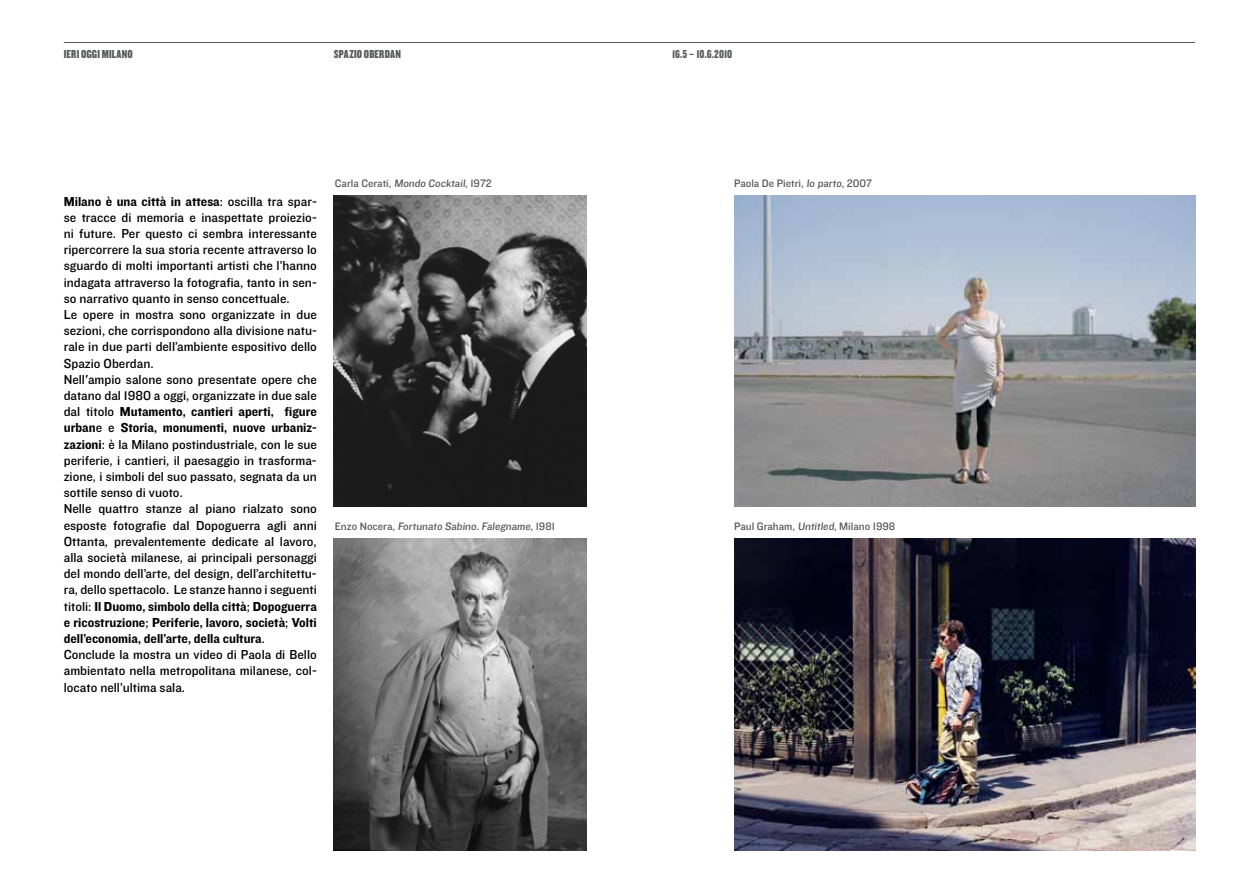
<style>
.page{position:relative;width:1259px;height:893px;background:#fff}
.page>*{position:absolute;margin:0;border:0;box-sizing:border-box;transform-origin:0 0}
.t1{font:13.5px/16.2px "Knockout HTF31 Junior Middlewt";color:#000}
.t2{font:13.5px/16.2px "Knockout HTF51 Middleweight";color:#000}
.t3{font:12px "Knockout HTF69 Full Liteweight";letter-spacing:.015em;color:#58595b}
.t4{font:11.25px "Knockout HTF31 Junior Middlewt";color:#58595b}
.s1{font-family:"Knockout HTF31 Junior Middlewt"}
.s2{font-family:"Knockout HTF51 Middleweight"}
</style>
<div class="page">
<hr style="left:64px;top:42px;width:1131px;height:1px;background:#58595b">
<img style="left:734px;top:539px;width:461px;height:311px">
<img style="left:734px;top:195px;width:461px;height:311px">
<img style="left:334px;top:195px;width:253px;height:311px">
<img style="left:334px;top:539px;width:253px;height:311px">
<p class="t3" style="left:64px;top:47px;width:70px">IERI OGGI MILANO</p>
<p class="t3" style="left:334px;top:47px;width:68px">SPAZIO OBERDAN</p>
<p class="t3" style="left:672px;top:47px;width:62px">16.5 – 10.6.2010</p>
<p class="t2" style="left:64px;top:193px;width:254px">Milano è una città in attesa<span class="s1">: oscilla tra spar-</span></p>
<p class="t1" style="left:64px;top:210px;width:255px">se tracce di memoria e inaspettate proiezio&shy;ni future. Per questo ci sembra interessante ripercorrere la sua storia recente attraverso lo sguardo di molti importanti artisti che l’hanno indagata attraverso la fotografia, tanto in sen&shy;so narrativo quanto in senso concettuale.<br>Le opere in mostra sono organizzate in due sezioni, che corrispondono alla divisione natu&shy;rale in due parti dell’ambiente espositivo dello Spazio Oberdan.<br>Nell'ampio salone sono presentate opere che datano dal 1980 a oggi, organizzate in due sale</p>
<p class="t2" style="left:64px;top:404px;width:254px"><span class="s1">dal titolo</span> Mutamento, cantieri aperti, figure urban<span class="s1">e e</span> Storia, monumenti, nuove urbaniz-</p>
<p class="t1" style="left:64px;top:436px;width:255px"><span class="s2">zazioni</span>: è la Milano postindustriale, con le sue periferie, i cantieri, il paesaggio in trasforma&shy;zione, i simboli del suo passato, segnata da un sottile senso di vuoto.<br>Nelle quattro stanze al piano rialzato sono esposte fotografie dal Dopoguerra agli anni Ottanta, prevalentemente dedicate al lavoro, alla società milanese, ai principali personaggi del mondo dell’arte, del design, dell’architettu&shy;ra, dello spettacolo. Le stanze hanno i seguenti</p>
<p class="t2" style="left:64px;top:598px;width:254px;text-align:justify"><span class="s1">titoli:</span> Il Duomo, simbolo della città<span class="s1">;</span> Dopoguerra e ricostruzione<span class="s1">;</span> Periferie, lavoro, società<span class="s1">;</span> Volti dell’economia, dell’arte, della cultura<span class="s1">.</span></p>
<p class="t1" style="left:64px;top:647px;width:254px;text-align:justify">Conclude la mostra un video di Paola di Bello ambientato nella metropolitana milanese, col&shy;locato nell’ultima sala.</p>
<p class="t4" style="left:335px;top:177px;width:158px">Carla Cerati, Mondo Cocktail, 1972</p>
<p class="t4" style="left:734px;top:177px;width:139px">Paola De Pietri, Io parto, 2007</p>
<p class="t4" style="left:335px;top:521px;width:221px">Enzo Nocera, Fortunato Sabino. Falegname, 1981</p>
<p class="t4" style="left:734px;top:521px;width:163px">Paul Graham, Untitled, Milano 1998</p>
</div>
